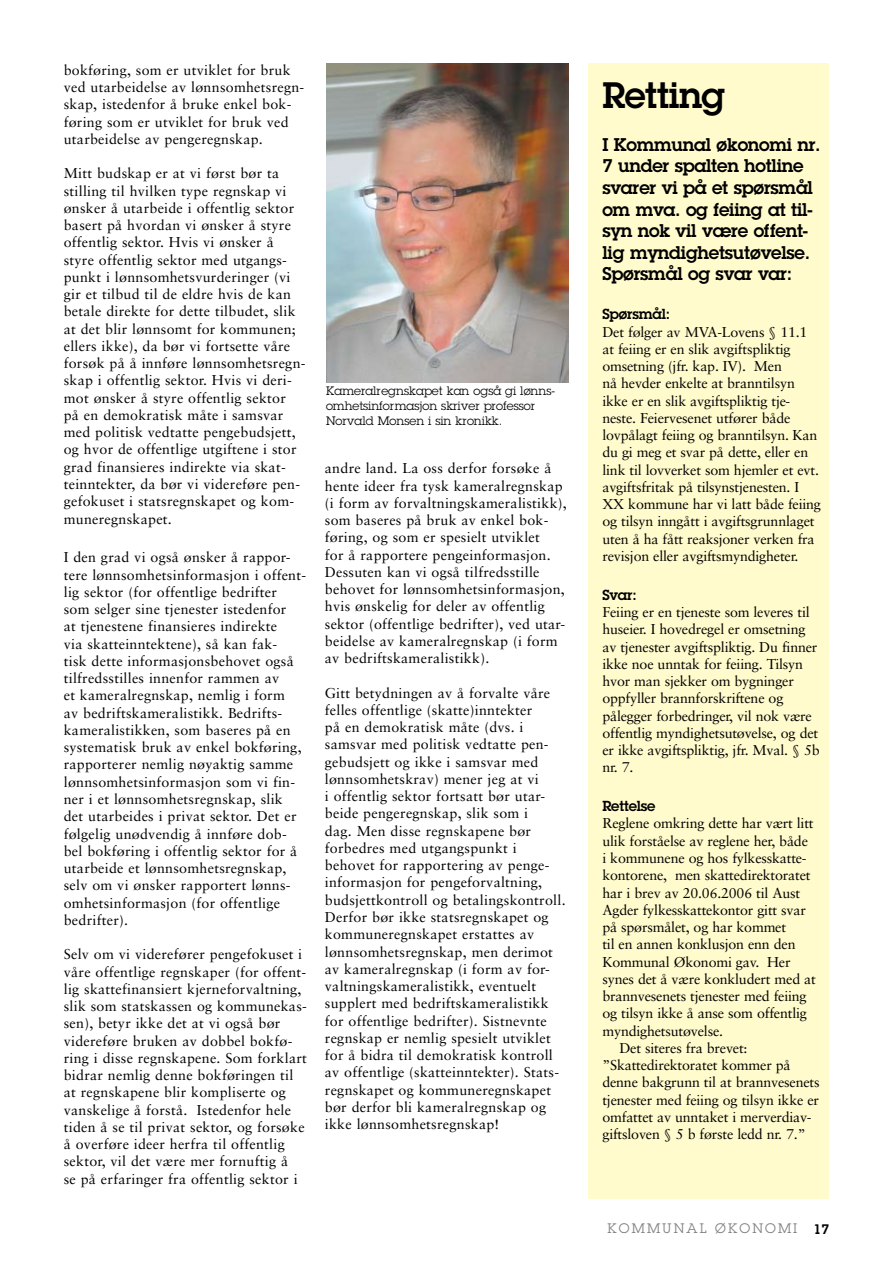
<style>
.page{position:relative;width:893px;height:1263px;background:#fff}
.page>*{position:absolute;margin:0;border:0;box-sizing:border-box;transform-origin:0 0}
.t1{font:600 36px "Lubalin Graph LT";letter-spacing:-.015em;color:#000}
.t2{font:600 18px/21.6px "Lubalin Graph LT";letter-spacing:-.015em;color:#000}
.t3{font:14.25px/17.2px "Sabon LT";letter-spacing:.02em;color:#000}
.t4{font:14.25px/17.2px "Sabon LT";letter-spacing:-.015em;color:#000}
.t5{font:600 14.25px "Lubalin Graph LT";letter-spacing:-.015em;color:#000}
.t6{font:13.5px "Lubalin Graph LT";letter-spacing:.15em;color:#808285}
.t7{font:12px/15px "Lubalin Graph LT";color:#000}
.s1{font-weight:600;color:#000}
</style>
<div class="page">
<img style="left:326px;top:64px;width:242px;height:318px">
<div style="left:588px;top:64px;width:241px;height:1135px;background:#fffbcc"></div>
<p class="t3" style="left:64px;top:61px;width:242px">bokføring, som er utviklet for bruk ved utarbeidelse av lønnsomhetsregn&shy;skap, istedenfor å bruke enkel bok&shy;føring som er utviklet for bruk ved utarbeidelse av pengeregnskap.</p>
<p class="t3" style="left:64px;top:165px;width:243px">Mitt budskap er at vi først bør ta stilling til hvilken type regnskap vi ønsker å utarbeide i offentlig sektor basert på hvordan vi ønsker å styre offentlig sektor. Hvis vi ønsker å styre offentlig sektor med utgangs&shy;punkt i lønnsomhetsvurderinger (vi gir et tilbud til de eldre hvis de kan betale direkte for dette tilbudet, slik at det blir lønnsomt for kommunen; ellers ikke), da bør vi fortsette våre forsøk på å innføre lønnsomhetsregn&shy;skap i offentlig sektor. Hvis vi deri&shy;mot ønsker å styre offentlig sektor<br>på en demokratisk måte i samsvar med politisk vedtatte pengebudsjett, og hvor de offentlige utgiftene i stor grad finansieres indirekte via skat&shy;teinntekter, da bør vi videreføre pen&shy;gefokuset i statsregnskapet og kom&shy;muneregnskapet.</p>
<p class="t3" style="left:64px;top:549px;width:244px">I den grad vi også ønsker å rappor&shy;tere lønnsomhetsinformasjon i offent&shy;lig sektor (for offentlige bedrifter som selger sine tjenester istedenfor<br>at tjenestene finansieres indirekte<br>via skatteinntektene), så kan fak-<br>tisk dette informasjonsbehovet også tilfredsstilles innenfor rammen av<br>et kameralregnskap, nemlig i form<br>av bedriftskameralistikk. Bedrifts&shy;kameralistikken, som baseres på en systematisk bruk av enkel bokføring, rapporterer nemlig nøyaktig samme lønnsomhetsinformasjon som vi fin&shy;ner i et lønnsomhetsregnskap, slik<br>det utarbeides i privat sektor. Det er følgelig unødvendig å innføre dob&shy;bel bokføring i offentlig sektor for å utarbeide et lønnsomhetsregnskap, selv om vi ønsker rapportert lønns&shy;omhetsinformasjon (for offentlige bedrifter).</p>
<p class="t3" style="left:64px;top:945px;width:245px">Selv om vi viderefører pengefokuset i våre offentlige regnskaper (for offent&shy;lig skattefinansiert kjerneforvaltning, slik som statskassen og kommunekas&shy;sen), betyr ikke det at vi også bør videreføre bruken av dobbel bokfø&shy;ring i disse regnskapene. Som forklart bidrar nemlig denne bokføringen til at regnskapene blir kompliserte og vanskelige å forstå. Istedenfor hele tiden å se til privat sektor, og forsøke å overføre ideer herfra til offentlig sektor, vil det være mer fornuftig å<br>se på erfaringer fra offentlig sektor i</p>
<p class="t7" style="left:326px;top:383px;width:231px">Kameralregnskapet kan også gi lønns&shy;omhetsinformasjon skriver professor<br>Norvald Monsen i sin kronikk.</p>
<p class="t3" style="left:325px;top:459px;width:243px">andre land. La oss derfor forsøke å hente ideer fra tysk kameralregnskap (i form av forvaltningskameralistikk), som baseres på bruk av enkel bok&shy;føring, og som er spesielt utviklet<br>for å rapportere pengeinformasjon.<br>Dessuten kan vi også tilfredsstille behovet for lønnsomhetsinformasjon, hvis ønskelig for deler av offentlig sektor (offentlige bedrifter), ved utar&shy;beidelse av kameralregnskap (i form av bedriftskameralistikk).</p>
<p class="t3" style="left:325px;top:684px;width:242px">Gitt betydningen av å forvalte våre felles offentlige (skatte)inntekter<br>på en demokratisk måte (dvs. i samsvar med politisk vedtatte pen&shy;gebudsjett og ikke i samsvar med lønnsomhetskrav) mener jeg at vi<br>i offentlig sektor fortsatt bør utar&shy;beide pengeregnskap, slik som i<br>dag. Men disse regnskapene bør forbedres med utgangspunkt i behovet for rapportering av penge&shy;informasjon for pengeforvaltning, budsjettkontroll og betalingskontroll.<br>Derfor bør ikke statsregnskapet og kommuneregnskapet erstattes av lønnsomhetsregnskap, men derimot av kameralregnskap (i form av for&shy;valtningskameralistikk, eventuelt supplert med bedriftskameralistikk for offentlige bedrifter). Sistnevnte regnskap er nemlig spesielt utviklet for å bidra til demokratisk kontroll av offentlige (skatteinntekter). Stats&shy;regnskapet og kommuneregnskapet bør derfor bli kameralregnskap og ikke lønnsomhetsregnskap!</p>
<h1 class="t1" style="left:602px;top:71px;width:124px">Retting</h1>
<p class="t2" style="left:602px;top:133px;width:220px">I Kommunal økonomi nr.<br>7 under spalten hotline svarer vi på et spørsmål om mva. og feiing at til&shy;syn nok vil være offent&shy;lig myndighetsutøvelse.<br>Spørsmål og svar var:</p>
<p class="t5" style="left:602px;top:305px;width:69px">Spørsmål:</p>
<p class="t4" style="left:602px;top:323px;width:220px">Det følger av MVA-Lovens § 11.1 at feiing er en slik avgiftspliktig omsetning (jfr. kap. IV). Men<br>nå hevder enkelte at branntilsyn ikke er en slik avgiftspliktig tje&shy;neste. Feiervesenet utfører både lovpålagt feiing og branntilsyn. Kan du gi meg et svar på dette, eller en link til lovverket som hjemler et evt. avgiftsfritak på tilsynstjenesten. I XX kommune har vi latt både feiing og tilsyn inngått i avgiftsgrunnlaget uten å ha fått reaksjoner verken fra revisjon eller avgiftsmyndigheter.</p>
<p class="t5" style="left:602px;top:585px;width:36px">Svar:</p>
<p class="t4" style="left:602px;top:603px;width:219px">Feiing er en tjeneste som leveres til huseier. I hovedregel er omsetning av tjenester avgiftspliktig. Du finner ikke noe unntak for feiing. Tilsyn hvor man sjekker om bygninger oppfyller brannforskriftene og pålegger forbedringer, vil nok være offentlig myndighetsutøvelse, og det er ikke avgiftspliktig, jfr. Mval. § 5b nr. 7.</p>
<p class="t5" style="left:602px;top:797px;width:55px">Rettelse</p>
<p class="t4" style="left:602px;top:815px;width:213px">Reglene omkring dette har vært litt</p>
<p class="t4" style="left:602px;top:832px;width:207px">ulik forståelse av reglene her, både</p>
<p class="t4" style="left:602px;top:849px;width:205px">i kommunene og hos fylkesskatte-</p>
<p class="t4" style="left:602px;top:866px;width:210px">kontorene, men skattedirektoratet</p>
<p class="t4" style="left:602px;top:884px;width:199px">har i brev av 20.06.2006 til Aust</p>
<p class="t4" style="left:602px;top:901px;width:205px">Agder fylkesskattekontor gitt svar</p>
<p class="t4" style="left:602px;top:918px;width:185px">på spørsmålet, og har kommet</p>
<p class="t4" style="left:602px;top:935px;width:195px">til en annen konklusjon enn den</p>
<p class="t4" style="left:602px;top:953px;width:190px">Kommunal Økonomi gav. Her</p>
<p class="t4" style="left:602px;top:970px;width:215px">synes det å være konkludert med at</p>
<p class="t4" style="left:602px;top:987px;width:206px">brannvesenets tjenester med feiing</p>
<p class="t4" style="left:602px;top:1004px;width:206px">og tilsyn ikke å anse som offentlig</p>
<p class="t4" style="left:602px;top:1022px;width:122px">myndighetsutøvelse.</p>
<p class="t4" style="left:619px;top:1039px;width:130px">Det siteres fra brevet:</p>
<p class="t4" style="left:602px;top:1056px;width:190px">”Skattedirektoratet kommer på</p>
<p class="t4" style="left:602px;top:1073px;width:219px">denne bakgrunn til at brannvesenets</p>
<p class="t4" style="left:602px;top:1091px;width:218px">tjenester med feiing og tilsyn ikke er</p>
<p class="t4" style="left:602px;top:1108px;width:211px">omfattet av unntaket i merverdiav-</p>
<p class="t4" style="left:602px;top:1125px;width:205px">giftsloven § 5 b første ledd nr. 7.”</p>
<p class="t6" style="left:607px;top:1220px;width:223px">KOMMUNAL ØKONOMI <span class="s1">17</span></p>
</div>
